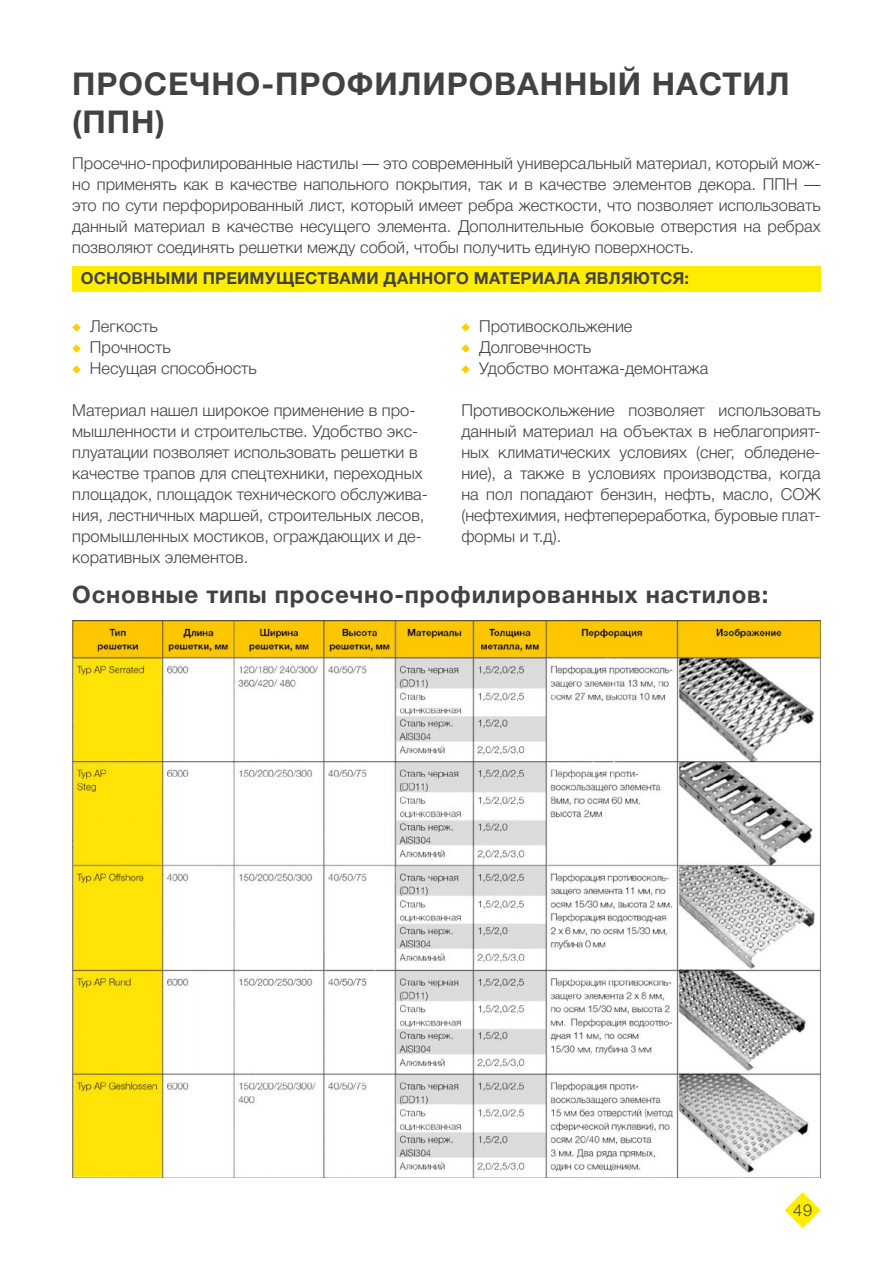
<style>
.page{position:relative;width:893px;height:1263px;background:#fff}
.page>*{position:absolute;margin:0;border:0;box-sizing:border-box;transform-origin:0 0}
.t1{font:700 31.5px/37.8px "Helvetica Neue Cyr";letter-spacing:.03em;color:#424241}
.t2{font:700 24px "Helvetica Neue Cyr";letter-spacing:.03em;color:#424241}
.t3{font:300 16.5px/21px "Helvetica Neue Cyr";color:#424241}
.t4{font:700 16.5px "Helvetica Neue Cyr";letter-spacing:.01em;color:#424241}
</style>
<div class="page">
<svg style="left:72px;top:323px;width:9px;height:9px"></svg>
<svg style="left:72px;top:344px;width:9px;height:9px"></svg>
<svg style="left:72px;top:365px;width:9px;height:9px"></svg>
<svg style="left:461px;top:323px;width:9px;height:9px"></svg>
<svg style="left:461px;top:344px;width:9px;height:9px"></svg>
<svg style="left:461px;top:365px;width:9px;height:9px"></svg>
<div style="left:72px;top:266px;width:749px;height:26px;background:#ffed00"></div>
<svg style="left:785px;top:1192px;width:36px;height:36px"></svg>
<img style="left:72px;top:621px;width:749px;height:557px">
<h1 class="t1" style="left:72px;top:65px;width:719px">ПРОСЕЧНО-ПРОФИЛИРОВАННЫЙ НАСТИЛ (ППН)</h1>
<p class="t3" style="left:72px;top:153px;width:750px;text-align:justify">Просечно-профилированные настилы — это современный универсальный материал, который мож&shy;но применять как в качестве напольного покрытия, так и в качестве элементов декора. ППН — это по сути перфорированный лист, который имеет ребра жесткости, что позволяет использовать данный материал в качестве несущего элемента. Дополнительные боковые отверстия на ребрах позволяют соединять решетки между собой, чтобы получить единую поверхность.</p>
<p class="t4" style="left:81px;top:269px;width:610px">ОСНОВНЫМИ ПРЕИМУЩЕСТВАМИ ДАННОГО МАТЕРИАЛА ЯВЛЯЮТСЯ:</p>
<p class="t3" style="left:90px;top:316px;width:168px">Легкость<br>Прочность<br>Несущая способность</p>
<p class="t3" style="left:72px;top:400px;width:357px">Материал нашел широкое применение в про&shy;мышленности и строительстве. Удобство экс&shy;плуатации позволяет использовать решетки в качестве трапов для спецтехники, переходных площадок, площадок технического обслужива&shy;ния, лестничных маршей, строительных лесов, промышленных мостиков, ограждающих и де&shy;коративных элементов.</p>
<p class="t3" style="left:479px;top:316px;width:231px">Противоскольжение<br>Долговечность<br>Удобство монтажа-демонтажа</p>
<p class="t3" style="left:461px;top:400px;width:361px;text-align:justify">Противоскольжение позволяет использовать данный материал на объектах в неблагоприят&shy;ных климатических условиях (снег, обледене&shy;ние), а также в условиях производства, когда на пол попадают бензин, нефть, масло, СОЖ (нефтехимия, нефтепереработка, буровые плат&shy;формы и т.д).</p>
<h2 class="t2" style="left:72px;top:581px;width:698px">Основные типы просечно-профилированных настилов:</h2>
<p class="t3" style="left:793px;top:1200px;width:21px">49</p>
</div>
